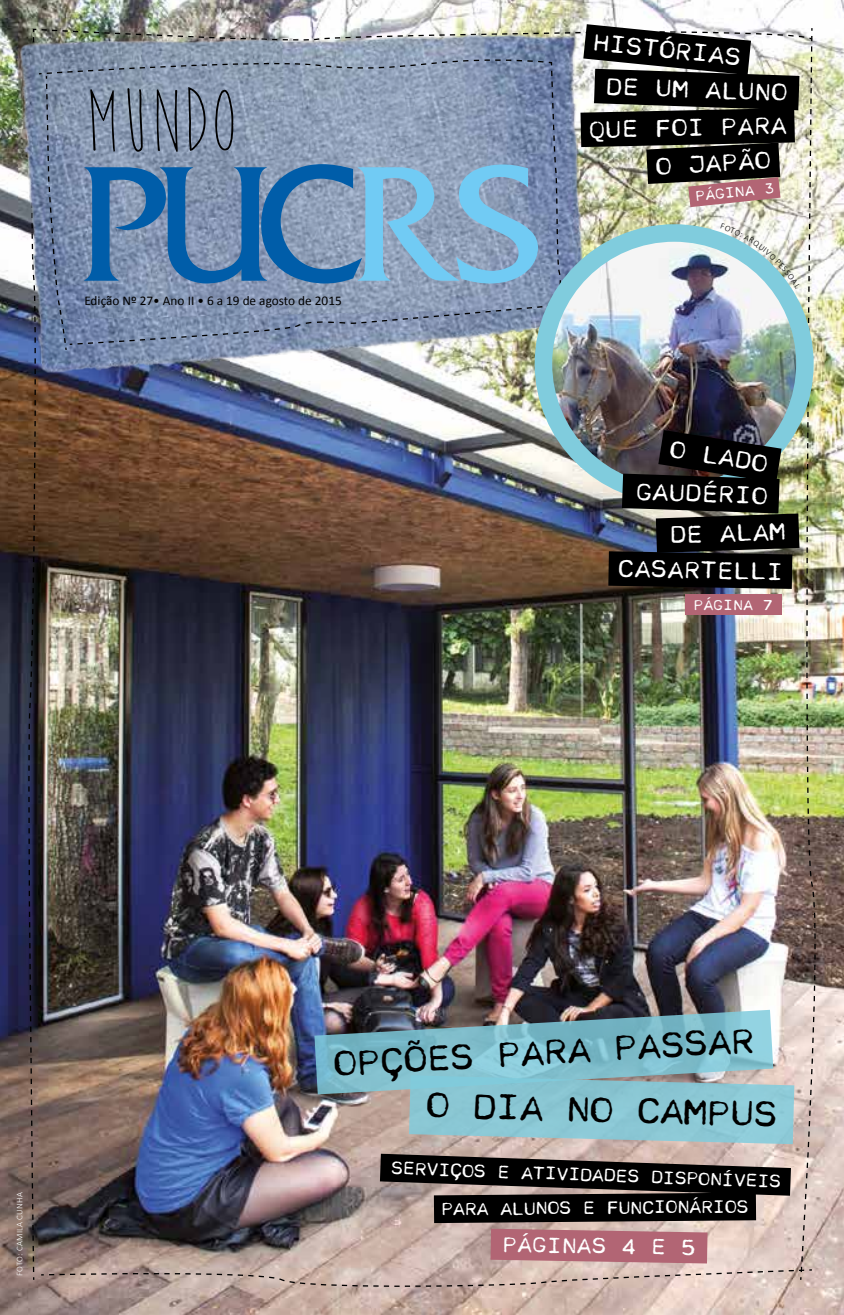
<style>
.page{position:relative;width:844px;height:1315px;background:#fff}
.page>*{position:absolute;margin:0;border:0;box-sizing:border-box;transform-origin:0 0}
.t1{font:92.4px "Moon Flower";color:#000}
.t2{font:34.65px "Cella";color:#000}
.t3{font:23.62px "Cella";color:#fff}
.t4{font:21.18px "Cella";color:#fff}
.t5{font:17.5px "Cella";color:#fff}
.t6{font:14.17px "Cella";color:#fff}
.t7{font:13.3px "Calibri";color:#000}
.t8{font:300 8.75px "Calibri";letter-spacing:.04em;color:#fff}
</style>
<div class="page">
<img style="left:0;top:0;width:843px;height:1315px">
<img style="left:1px;top:13px;width:597px;height:307px">
<img style="left:27px;top:24px;width:793px;height:1264px">
<h1 class="t1" style="left:85px;top:74px;width:155px">MUNDO</h1>
<p class="t7" style="left:84px;top:292px;width:259px">Edição Nº 27• Ano II • 6 a 19 de agosto de 2015</p>
<p class="t3" style="left:594px;top:28px;width:150px;rotate:6deg">HISTÓRIAS</p>
<p class="t3" style="left:606px;top:73px;width:183px;rotate:2deg">DE UM ALUNO</p>
<p class="t3" style="left:588px;top:116px;width:200px;rotate:-1deg">QUE FOI PARA</p>
<p class="t3" style="left:654px;top:153px;width:117px;rotate:-3deg">O JAPÃO</p>
<p class="t6" style="left:694px;top:188px;width:81px;rotate:-6deg">PÁGINA 3</p>
<p class="t3" style="left:671px;top:435px;width:101px;rotate:9deg">O LADO</p>
<p class="t3" style="left:636px;top:477px;width:134px;rotate:2deg">GAUDÉRIO</p>
<p class="t3" style="left:669px;top:521px;width:117px;rotate:-2deg">DE ALAM</p>
<p class="t3" style="left:617px;top:555px;width:167px;rotate:1deg">CASARTELLI</p>
<p class="t6" style="left:693px;top:597px;width:81px">PÁGINA 7</p>
<p class="t8" style="left:14px;top:1276px;width:86px;rotate:-90deg">FOTO: CAMILA CUNHA</p>
<h2 class="t2" style="left:332px;top:1043px;width:423px;rotate:-3deg">OPÇÕES PARA PASSAR</h2>
<h2 class="t2" style="left:426px;top:1086px;width:353px;rotate:1deg">O DIA NO CAMPUS</h2>
<p class="t5" style="left:391px;top:1157px;width:392px;rotate:2deg">SERVIÇOS E ATIVIDADES DISPONÍVEIS</p>
<p class="t5" style="left:440px;top:1200px;width:309px;rotate:-1deg">PARA ALUNOS E FUNCIONÁRIOS</p>
<p class="t4" style="left:502px;top:1232px;width:195px;rotate:1deg">PÁGINAS 4 E 5</p>
</div>
